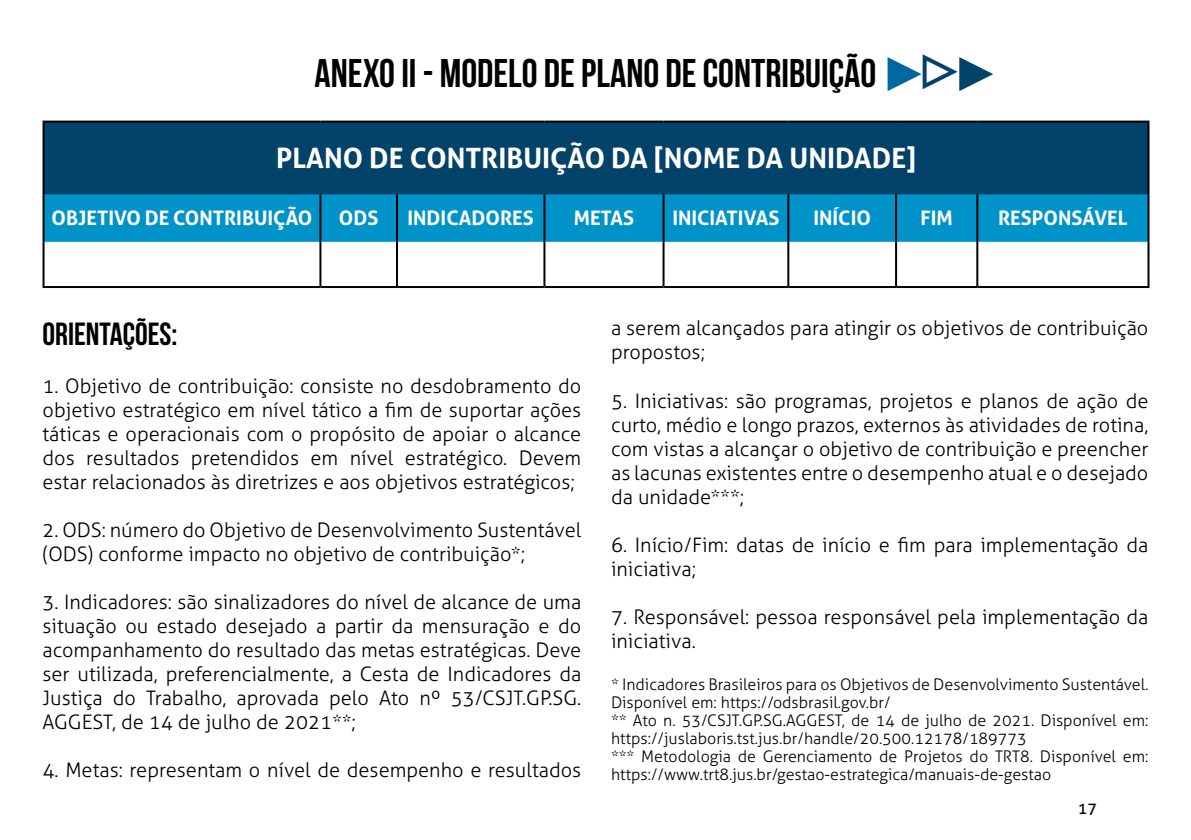
<style>
.page{position:relative;width:1191px;height:840px;background:#fff}
.page>*{position:absolute;margin:0;border:0;box-sizing:border-box;transform-origin:0 0}
.t1{font:700 40px "Bebas Neue";color:#000}
.t2{font:700 32px "Bebas Neue";color:#000}
.t3{font:700 28px "Aller";color:#fff}
.t4{font:300 20px/24px "Aller";color:#000}
.t5{font:700 20px "Aller";color:#fff}
.t6{font:300 16px/18px "Aller";color:#000}
.t7{font:16px "Aller";color:#000}
</style>
<div class="page">
<svg style="left:887px;top:54px;width:106px;height:37px"></svg>
<div style="left:44px;top:121px;width:1104px;height:73px;background:#034269"></div>
<div style="left:45px;top:194px;width:1102px;height:48px;background:#0093c9"></div>
<hr style="left:43px;top:242px;width:2px;height:44px;background:#000">
<hr style="left:319px;top:242px;width:2px;height:44px;background:#000">
<hr style="left:396px;top:242px;width:2px;height:44px;background:#000">
<hr style="left:543px;top:242px;width:2px;height:44px;background:#000">
<hr style="left:662px;top:242px;width:2px;height:44px;background:#000">
<hr style="left:787px;top:242px;width:2px;height:44px;background:#000">
<hr style="left:895px;top:242px;width:2px;height:44px;background:#000">
<hr style="left:976px;top:242px;width:2px;height:44px;background:#000">
<hr style="left:1147px;top:242px;width:2px;height:44px;background:#000">
<hr style="left:43px;top:286px;width:277px;height:2px;background:#000">
<hr style="left:320px;top:286px;width:77px;height:2px;background:#000">
<hr style="left:397px;top:286px;width:147px;height:2px;background:#000">
<hr style="left:544px;top:286px;width:119px;height:2px;background:#000">
<hr style="left:663px;top:286px;width:125px;height:2px;background:#000">
<hr style="left:788px;top:286px;width:108px;height:2px;background:#000">
<hr style="left:896px;top:286px;width:81px;height:2px;background:#000">
<hr style="left:977px;top:286px;width:172px;height:2px;background:#000">
<hr style="left:43px;top:120px;width:277px;height:2px;background:#000">
<hr style="left:43px;top:122px;width:2px;height:72px;background:#000">
<hr style="left:320px;top:120px;width:77px;height:2px;background:#000">
<hr style="left:397px;top:120px;width:147px;height:2px;background:#000">
<hr style="left:544px;top:120px;width:119px;height:2px;background:#000">
<hr style="left:663px;top:120px;width:125px;height:2px;background:#000">
<hr style="left:788px;top:120px;width:108px;height:2px;background:#000">
<hr style="left:896px;top:120px;width:81px;height:2px;background:#000">
<hr style="left:977px;top:120px;width:172px;height:2px;background:#000">
<hr style="left:1147px;top:122px;width:2px;height:72px;background:#000">
<hr style="left:43px;top:194px;width:2px;height:48px;background:#000">
<hr style="left:319px;top:194px;width:2px;height:48px;background:#000">
<hr style="left:396px;top:194px;width:2px;height:48px;background:#000">
<hr style="left:543px;top:194px;width:2px;height:48px;background:#000">
<hr style="left:662px;top:194px;width:2px;height:48px;background:#000">
<hr style="left:787px;top:194px;width:2px;height:48px;background:#000">
<hr style="left:895px;top:194px;width:2px;height:48px;background:#000">
<hr style="left:976px;top:194px;width:2px;height:48px;background:#000">
<hr style="left:1147px;top:194px;width:2px;height:48px;background:#000">
<h1 class="t1" style="left:315px;top:51px;width:563px">ANEXO II - MODELO DE PLANO DE CONTRIBUIÇÃO</h1>
<h3 class="t3" style="left:276px;top:141px;width:641px">PLANO DE CONTRIBUIÇÃO DA [NOME DA UNIDADE]</h3>
<p class="t5" style="left:52px;top:206px;width:262px">OBJETIVO DE CONTRIBUIÇÃO</p>
<p class="t5" style="left:339px;top:206px;width:41px">ODS</p>
<p class="t5" style="left:407px;top:206px;width:128px">INDICADORES</p>
<p class="t5" style="left:573px;top:206px;width:62px">METAS</p>
<p class="t5" style="left:672px;top:206px;width:109px">INICIATIVAS</p>
<p class="t5" style="left:813px;top:206px;width:59px">INÍCIO</p>
<p class="t5" style="left:920px;top:206px;width:34px">FIM</p>
<p class="t5" style="left:998px;top:206px;width:131px">RESPONSÁVEL</p>
<h2 class="t2" style="left:43px;top:316px;width:136px">ORIENTAÇÕES:</h2>
<p class="t4" style="left:43px;top:373px;width:540px;text-align:justify">1. Objetivo de contribuição: consiste no desdobramento do objetivo estratégico em nível tático a fim de suportar ações táticas e operacionais com o propósito de apoiar o alcance dos resultados pretendidos em nível estratégico. Devem estar relacionados às diretrizes e aos objetivos estratégicos;</p>
<p class="t4" style="left:43px;top:517px;width:540px">2. ODS: número do Objetivo de Desenvolvimento Sustentável (ODS) conforme impacto no objetivo de contribuição*;</p>
<p class="t4" style="left:43px;top:589px;width:540px;text-align:justify">3. Indicadores: são sinalizadores do nível de alcance de uma situação ou estado desejado a partir da mensuração e do acompanhamento do resultado das metas estratégicas. Deve ser utilizada, preferencialmente, a Cesta de Indicadores da Justiça do Trabalho, aprovada pelo Ato nº 53/CSJT.GP.SG.<br>AGGEST, de 14 de julho de 2021**;</p>
<p class="t4" style="left:43px;top:757px;width:540px">4. Metas: representam o nível de desempenho e resultados</p>
<p class="t4" style="left:611px;top:316px;width:539px">a serem alcançados para atingir os objetivos de contribuição propostos;</p>
<p class="t4" style="left:611px;top:388px;width:539px;text-align:justify">5. Iniciativas: são programas, projetos e planos de ação de curto, médio e longo prazos, externos às atividades de rotina, com vistas a alcançar o objetivo de contribuição e preencher as lacunas existentes entre o desempenho atual e o desejado da unidade***;</p>
<p class="t4" style="left:611px;top:532px;width:539px">6. Início/Fim: datas de início e fim para implementação da iniciativa;</p>
<p class="t4" style="left:611px;top:604px;width:539px">7. Responsável: pessoa responsável pela implementação da iniciativa.</p>
<p class="t6" style="left:611px;top:674px;width:539px">* Indicadores Brasileiros para os Objetivos de Desenvolvimento Sustentável.<br>Disponível em: https://odsbrasil.gov.br/<br>** Ato n. 53/CSJT.GP.SG.AGGEST, de 14 de julho de 2021. Disponível em: https://juslaboris.tst.jus.br/handle/20.500.12178/189773<br>*** Metodologia de Gerenciamento de Projetos do TRT8. Disponível em: https://www.trt8.jus.br/gestao-estrategica/manuais-de-gestao</p>
<p class="t7" style="left:1078px;top:798px;width:21px">17</p>
</div>
